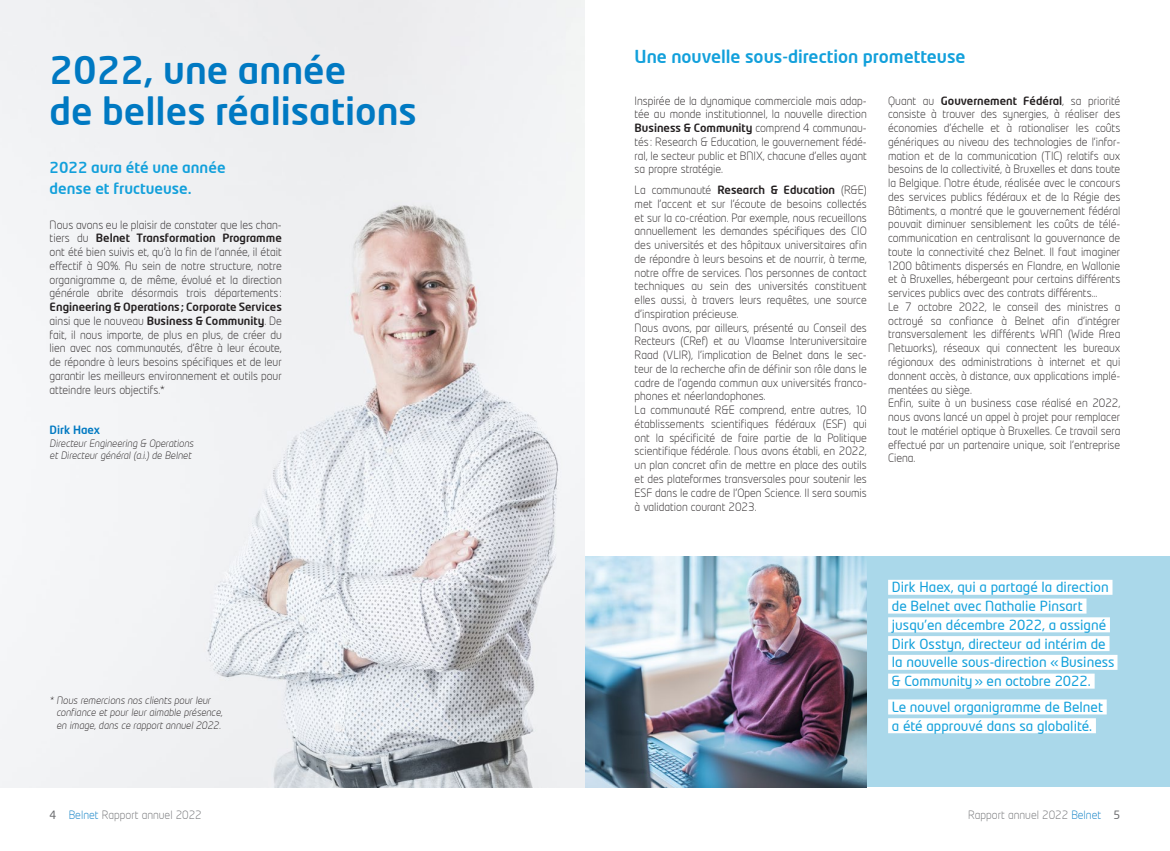
<style>
.page{position:relative;width:1170px;height:851px;background:#fff}
.page>*{position:absolute;margin:0;border:0;box-sizing:border-box;transform-origin:0 0}
.t1{font:500 37.5px/41.2px "Neo Tech";color:#0079c2}
.t2{font:500 17.5px "Neo Tech";color:#12a0db}
.t3{font:500 15px/20.6px "Neo Tech";color:#12a0db}
.t4{font:13.75px/18.8px "Neo Tech";color:#12a0db}
.t5{font:300 11.25px/13.8px "Neo Tech";color:#231f20;text-align:justify}
.t6{font:300 11.25px "Neo Tech";color:#6c6d70}
.t7{font:500 11.25px "Neo Tech";color:#0079c2}
.t8{font:300 10px/12.5px "Neo Tech";color:#231f20}
.s1{font-weight:500}
.s2{font-weight:400}
.s3{color:#0079c2}
</style>
<div class="page">
<div style="left:866px;top:556px;width:303px;height:231px;background:#aad8ea"></div>
<img style="left:0;top:0;width:585px;height:787px">
<img style="left:585px;top:556px;width:281px;height:231px">
<div style="left:888px;top:579px;width:224px;height:15px;background:#fff"></div>
<div style="left:888px;top:598px;width:198px;height:15px;background:#fff"></div>
<div style="left:888px;top:617px;width:221px;height:15px;background:#fff"></div>
<div style="left:888px;top:636px;width:221px;height:15px;background:#fff"></div>
<div style="left:888px;top:654px;width:229px;height:15px;background:#fff"></div>
<div style="left:888px;top:673px;width:206px;height:15px;background:#fff"></div>
<div style="left:888px;top:699px;width:218px;height:15px;background:#fff"></div>
<div style="left:888px;top:718px;width:207px;height:15px;background:#fff"></div>
<h1 class="t1" style="left:50px;top:49px;width:369px">2022, une année<br>de belles réalisations</h1>
<h3 class="t3" style="left:50px;top:157px;width:177px">2022 aura été une année dense et fructueuse.</h3>
<p class="t5" style="left:50px;top:217px;width:234px">Nous avons eu le plaisir de constater que les chan&shy;tiers du <span class="s1">Belnet Transformation Programme </span>ont été bien suivis et, qu’à la fin de l’année, il était effectif à 90%. Au sein de notre structure, notre organigramme a, de même, évolué et la direction générale abrite désormais trois départements :</p>
<p class="t5" style="left:50px;top:300px;width:234px"><span class="s1">Engineering &amp; Operations ; Corporate Services </span>ainsi que le nouveau <span class="s1">Business &amp; Community</span>. De fait, il nous importe, de plus en plus, de créer du lien avec nos communautés, d’être à leur écoute, de répondre à leurs besoins spécifiques et de leur garantir les meilleurs environnement et outils pour atteindre leurs objectifs.*</p>
<p class="t7" style="left:50px;top:423px;width:52px">Dirk Haex</p>
<p class="t8" style="left:50px;top:436px;width:147px">Directeur Engineering &amp; Operations et Directeur général (a.i.) de Belnet</p>
<p class="t8" style="left:57px;top:693px;width:169px;text-indent:-7px">* Nous remercions nos clients pour leur confiance et pour leur aimable présence, en image, dans ce rapport annuel 2022.</p>
<h2 class="t2" style="left:634px;top:46px;width:332px">Une nouvelle sous-direction prometteuse</h2>
<p class="t5" style="left:634px;top:94px;width:234px">Inspirée de la dynamique commerciale mais adap&shy;tée au monde institutionnel, la nouvelle direction <span class="s1">Business &amp; Community</span> comprend 4 communau&shy;tés : Research &amp; Education, le gouvernement fédé&shy;ral, le secteur public et BNIX, chacune d’elles ayant sa propre stratégie.</p>
<p class="t5" style="left:634px;top:183px;width:234px;text-align:left">La communauté <span class="s1">Research &amp; Education</span> (R&amp;E) met l’accent et sur l’écoute de besoins collectés et sur la co-création. Par exemple, nous recueillons annuellement les demandes spécifiques des CIO des universités et des hôpitaux universitaires afin de répondre à leurs besoins et de nourrir, à terme, notre offre de services. Nos personnes de contact techniques au sein des universités constituent elles aussi, à travers leurs requêtes, une source d’inspiration précieuse.<br>Nous avons, par ailleurs, présenté au Conseil des Recteurs (CRef) et au Vlaamse Interuniversitaire Raad (VLIR), l’implication de Belnet dans le sec&shy;teur de la recherche afin de définir son rôle dans le cadre de l’agenda commun aux universités franco&shy;phones et néerlandophones.<br>La communauté R&amp;E comprend, entre autres, 10 établissements scientifiques fédéraux (ESF) qui ont la spécificité de faire partie de la Politique scientifique fédérale. Nous avons établi, en 2022, un plan concret afin de mettre en place des outils et des plateformes transversales pour soutenir les ESF dans le cadre de l’Open Science. Il sera soumis à validation courant 2023.</p>
<p class="t5" style="left:888px;top:93px;width:234px;text-align:left">Quant au <span class="s1">Gouvernement Fédéral</span>, sa priorité consiste à trouver des synergies, à réaliser des économies d’échelle et à rationaliser les coûts génériques au niveau des technologies de l’infor&shy;mation et de la communication (TIC) relatifs aux besoins de la collectivité, à Bruxelles et dans toute la Belgique. Notre étude, réalisée avec le concours des services publics fédéraux et de la Régie des Bâtiments, a montré que le gouvernement fédéral pouvait diminuer sensiblement les coûts de télé&shy;communication en centralisant la gouvernance de toute la connectivité chez Belnet. Il faut imaginer 1200 bâtiments dispersés en Flandre, en Wallonie et à Bruxelles, hébergeant pour certains différents services publics avec des contrats différents...<br>Le 7 octobre 2022, le conseil des ministres a octroyé sa confiance à Belnet afin d’intégrer transversalement les différents WAN (Wide Area Networks), réseaux qui connectent les bureaux régionaux des administrations à internet et qui donnent accès, à distance, aux applications implé&shy;mentées au siège.<br>Enfin, suite à un business case réalisé en 2022, nous avons lancé un appel à projet pour remplacer tout le matériel optique à Bruxelles. Ce travail sera effectué par un partenaire unique, soit l’entreprise Ciena.</p>
<p class="t4" style="left:891px;top:577px;width:224px">Dirk Haex, qui a partagé la direction de Belnet avec Nathalie Pinsart jusqu’en décembre 2022, a assigné Dirk Osstyn, directeur ad intérim de la nouvelle sous-direction «Business &amp; Community» en octobre 2022.</p>
<p class="t4" style="left:891px;top:697px;width:212px">Le nouvel organigramme de Belnet a été approuvé dans sa globalité.</p>
<p class="t6" style="left:50px;top:807px;width:154px"><span class="s2">4</span> <span class="s3">Belnet</span> Rapport annuel 2022</p>
<p class="t6" style="left:968px;top:807px;width:154px">Rapport annuel 2022 <span class="s3">Belnet</span> <span class="s2">5</span></p>
</div>
